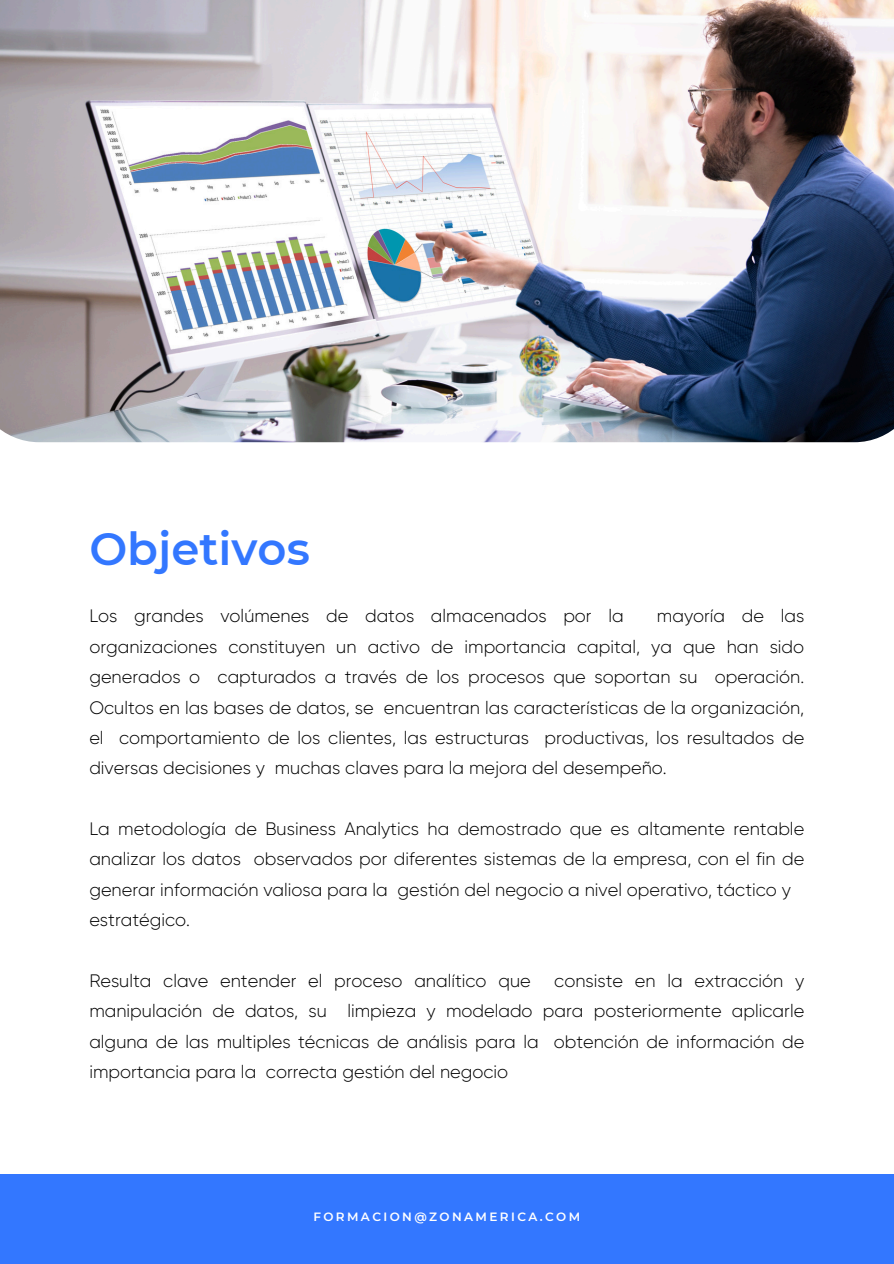
<style>
.page{position:relative;width:894px;height:1264px;background:#fff}
.page>*{position:absolute;margin:0;border:0;box-sizing:border-box;transform-origin:0 0}
.t1{font:600 45px "Montserrat";color:#37f}
.t2{font:300 18px/30.3px "Gilroy";color:#000;text-align:justify}
.t3{font:600 12px "Montserrat";letter-spacing:.2em;color:#fff}
</style>
<div class="page">
<div style="left:0;top:1174px;width:893px;height:89px;background:#37f"></div>
<img style="left:0;top:0;width:893px;height:442px">
<p class="t1" style="left:89px;top:521px;width:222px">Objetivos</p>
<h2 class="t2" style="left:89px;top:602px;width:716px;text-indent:567px">mayoría de las organizaciones constituyen un activo de importancia capital, ya que han sido generados o capturados a través de los procesos que soportan su operación.<br>Ocultos en las bases de datos, se encuentran las características de la organización, el comportamiento de los clientes, las estructuras productivas, los resultados de diversas decisiones y muchas claves para la mejora del desempeño.</h2>
<h2 class="t2" style="left:89px;top:602px;width:535px">Los grandes volúmenes de datos almacenados por la</h2>
<h2 class="t2" style="left:89px;top:815px;width:716px;text-align:left">La metodología de Business Analytics ha demostrado que es altamente rentable analizar los datos observados por diferentes sistemas de la empresa, con el fin de generar información valiosa para la gestión del negocio a nivel operativo, táctico y estratégico.</h2>
<h2 class="t2" style="left:89px;top:966px;width:716px;text-indent:465px">consiste en la extracción y manipulación de datos, su limpieza y modelado para posteriormente aplicarle alguna de las multiples técnicas de análisis para la obtención de información de importancia para la correcta gestión del negocio</h2>
<h2 class="t2" style="left:89px;top:966px;width:443px">Resulta clave entender el proceso analítico que</h2>
<h1 class="t3" style="left:313px;top:1208px;width:268px">FORMACION@ZONAMERICA.COM</h1>
</div>
